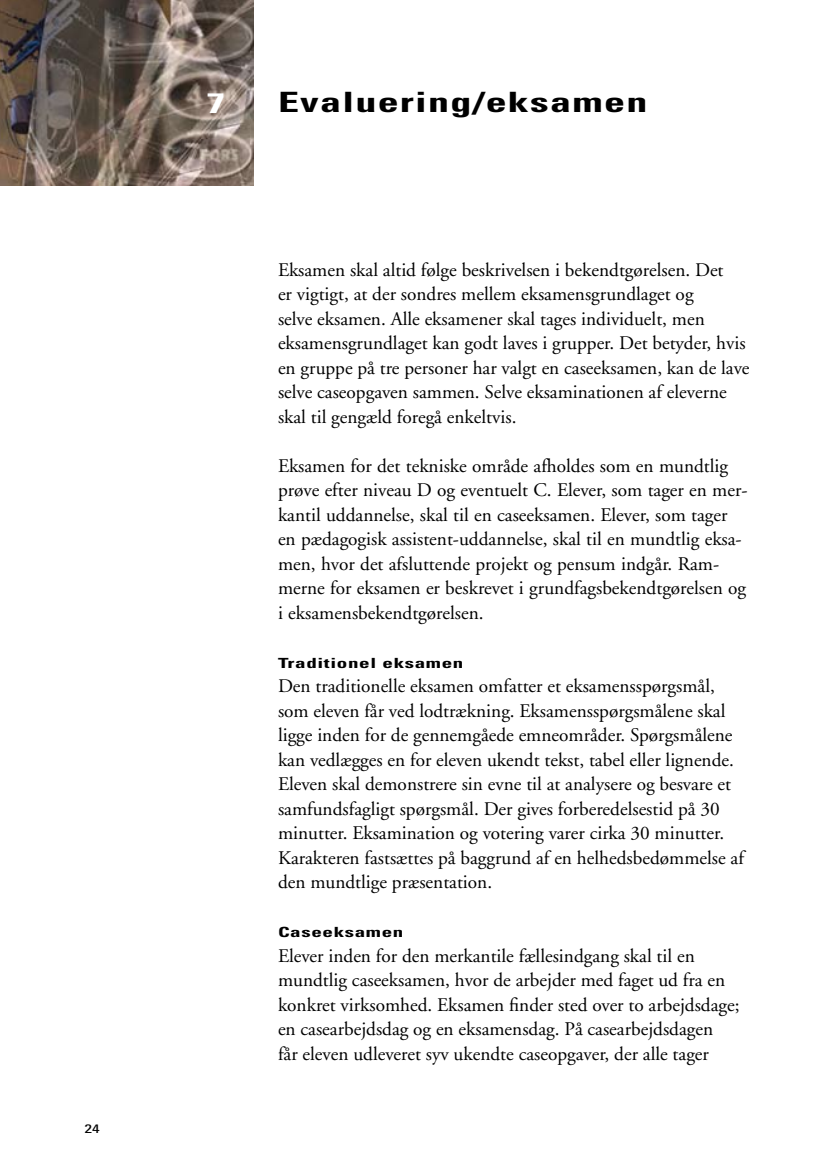
<style>
.page{position:relative;width:834px;height:1176px;background:#fff}
.page>*{position:absolute;margin:0;border:0;box-sizing:border-box;transform-origin:0 0}
.t1{font:700 condensed 28px "Univers";letter-spacing:.03em;color:#000;scale:1.5 1}
.t2{font:700 condensed 28px "Univers";color:#fff;scale:1.5 1}
.t3{font:19.25px/24.5px "Adobe Garamond";color:#000}
.t4{font:700 condensed 14px "Univers";letter-spacing:.03em;color:#000;scale:1.5 1}
.t5{font:condensed 12.25px "Univers";color:#000;scale:1.4 1}
</style>
<div class="page">
<img style="left:0;top:0;width:253px;height:186px">
<p class="t5" style="left:84px;top:1121px;width:12px">24</p>
<h1 class="t2" style="left:206px;top:86px;width:14px">7</h1>
<h1 class="t1" style="left:278px;top:84px;width:248px">Evaluering/eksamen</h1>
<p class="t3" style="left:278px;top:258px;width:473px">Eksamen skal altid følge beskrivelsen i bekendtgørelsen. Det<br>er vigtigt, at der sondres mellem eksamensgrundlaget og<br>selve eksamen. Alle eksamener skal tages individuelt, men eksamensgrundlaget kan godt laves i grupper. Det betyder, hvis en gruppe på tre personer har valgt en caseeksamen, kan de lave selve caseopgaven sammen. Selve eksaminationen af eleverne skal til gengæld foregå enkeltvis.</p>
<p class="t3" style="left:278px;top:454px;width:471px">Eksamen for det tekniske område afholdes som en mundtlig prøve efter niveau D og eventuelt C. Elever, som tager en mer&shy;kantil uddannelse, skal til en caseeksamen. Elever, som tager en pædagogisk assistent-uddannelse, skal til en mundtlig eksa&shy;men, hvor det afsluttende projekt og pensum indgår. Ram&shy;merne for eksamen er beskrevet i grundfagsbekendtgørelsen og i eksamensbekendtgørelsen.</p>
<p class="t4" style="left:278px;top:654px;width:125px">Traditionel eksamen</p>
<p class="t3" style="left:278px;top:674px;width:467px">Den traditionelle eksamen omfatter et eksamensspørgsmål, som eleven får ved lodtrækning. Eksamensspørgsmålene skal ligge inden for de gennemgåede emneområder. Spørgsmålene kan vedlægges en for eleven ukendt tekst, tabel eller lignende.<br>Eleven skal demonstrere sin evne til at analysere og besvare et samfundsfagligt spørgsmål. Der gives forberedelsestid på 30 minutter. Eksamination og votering varer cirka 30 minutter.<br>Karakteren fastsættes på baggrund af en helhedsbedømmelse af den mundtlige præsentation.</p>
<p class="t4" style="left:278px;top:923px;width:85px">Caseeksamen</p>
<p class="t3" style="left:278px;top:944px;width:463px">Elever inden for den merkantile fællesindgang skal til en mundtlig caseeksamen, hvor de arbejder med faget ud fra en konkret virksomhed. Eksamen finder sted over to arbejdsdage; en casearbejdsdag og en eksamensdag. På casearbejdsdagen<br>får eleven udleveret syv ukendte caseopgaver, der alle tager</p>
</div>
